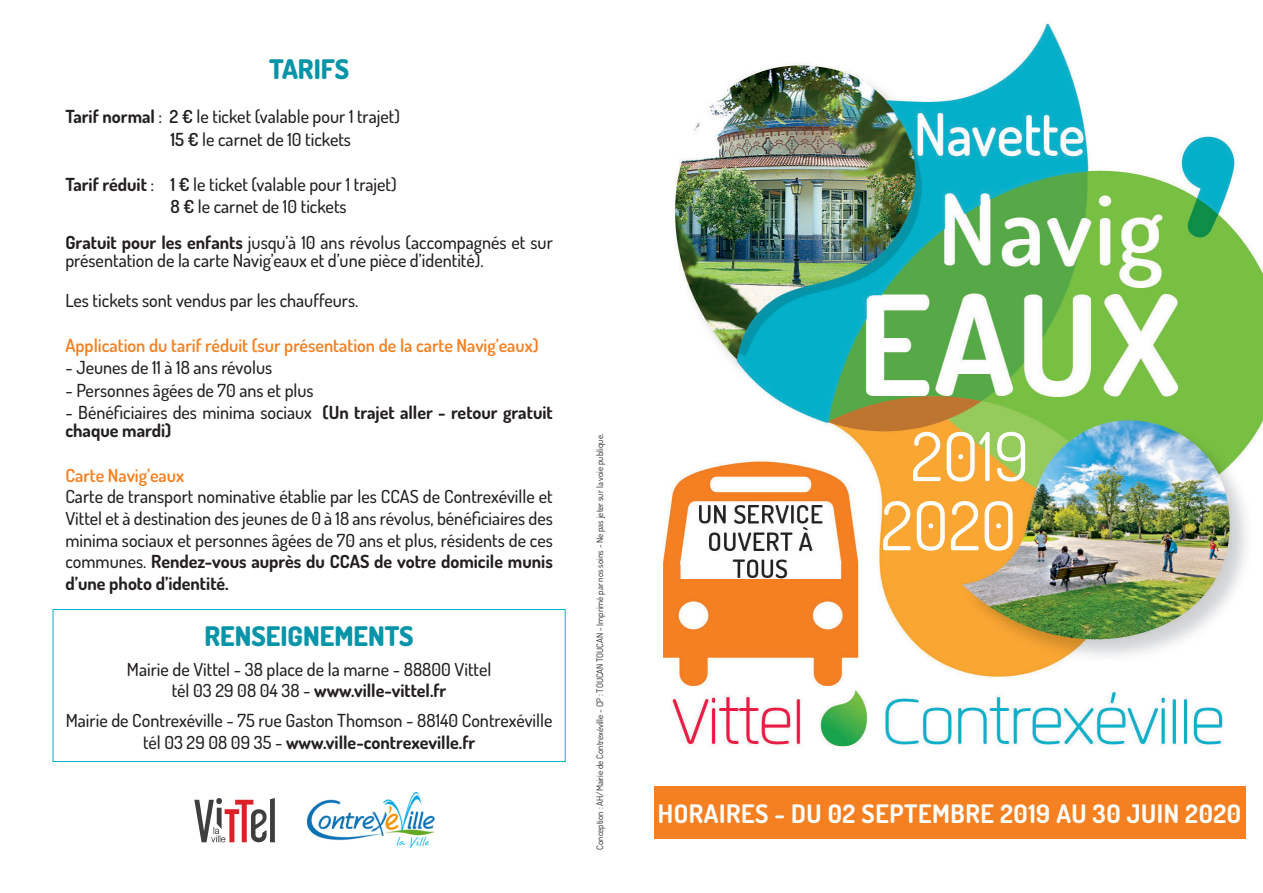
<style>
.page{position:relative;width:1263px;height:893px;background:#fff}
.page>*{position:absolute;margin:0;border:0;box-sizing:border-box;transform-origin:0 0}
.t1{font:67.35px "Dosis";color:#fff}
.t2{font:800 27px "Dosis";color:#0694a8}
.t3{font:700 25.5px "Dosis";letter-spacing:.02em;color:#fff}
.t4{font:500 18px/21.6px "Dosis";color:#231f20}
.t5{font:700 18px/18px "Dosis";color:#231f20}
.t6{font:600 18px "Dosis";color:#f58021}
.t7{font:9px "Dosis";color:#231f20}
.s1{font-weight:700}
.s2{font-weight:600}
.s3{font-weight:500}
</style>
<div class="page">
<div style="left:654px;top:786px;width:591px;height:53px;background:#f58021"></div>
<img style="left:307px;top:793px;width:127px;height:55px">
<div style="left:53px;top:609px;width:513px;height:153px;border:1px solid #04b0c9"></div>
<svg style="left:194px;top:798px;width:81px;height:44px"></svg>
<img style="left:663px;top:23px;width:600px;height:724px">
<p class="t2" style="left:269px;top:52px;width:82px">TARIFS</p>
<p class="t4" style="left:65px;top:106px;width:336px"><span class="s1">Tarif normal</span> : <span class="s2">2 €</span> le ticket (valable pour 1 trajet)</p>
<p class="t4" style="left:170px;top:128px;width:182px"><span class="s2">15 €</span> le carnet de 10 tickets</p>
<p class="t4" style="left:65px;top:173px;width:333px"><span class="s1">Tarif réduit</span> : <span class="s2">1 €</span> le ticket (valable pour 1 trajet)</p>
<p class="t4" style="left:170px;top:196px;width:178px"><span class="s2">8 €</span> le carnet de 10 tickets</p>
<p class="t4" style="left:65px;top:233px;width:489px;line-height:18px"><span class="s1">Gratuit pour les enfants</span> jusqu’à 10 ans révolus (accompagnés et sur présentation de la carte Navig’eaux et d’une pièce d’identité).</p>
<p class="t4" style="left:65px;top:289px;width:294px">Les tickets sont vendus par les chauffeurs.</p>
<p class="t6" style="left:65px;top:334px;width:475px">Application du tarif réduit (sur présentation de la carte Navig’eaux)</p>
<p class="t4" style="left:65px;top:356px;width:208px">- Jeunes de 11 à 18 ans révolus</p>
<p class="t4" style="left:65px;top:379px;width:250px">- Personnes âgées de 70 ans et plus</p>
<p class="t5" style="left:65px;top:403px;width:489px"><span class="s3">- Bénéficiaires des minima sociaux</span> (Un trajet aller - retour gratuit chaque mardi)</p>
<p class="t6" style="left:65px;top:463px;width:120px">Carte Navig’eaux</p>
<p class="t4" style="left:65px;top:485px;width:489px;text-align:justify">Carte de transport nominative établie par les CCAS de Contrexéville et Vittel et à destination des jeunes de 0 à 18 ans révolus, bénéficiaires des minima sociaux et personnes âgées de 70 ans et plus, résidents de ces communes. <span class="s1">Rendez-vous auprès du CCAS de votre domicile munis d’une photo d’identité.</span></p>
<p class="t2" style="left:204px;top:618px;width:211px">RENSEIGNEMENTS</p>
<p class="t4" style="left:127px;top:658px;width:366px">Mairie de Vittel - 38 place de la marne - 88800 Vittel</p>
<p class="t5" style="left:172px;top:681px;width:276px"><span class="s3">tél 03 29 08 04 38 -</span> www.ville-vittel.fr</p>
<p class="t4" style="left:66px;top:709px;width:488px">Mairie de Contrexéville - 75 rue Gaston Thomson - 88140 Contrexéville</p>
<p class="t5" style="left:143px;top:733px;width:334px"><span class="s3">tél 03 29 08 09 35 -</span> www.ville-contrexeville.fr</p>
<p class="t7" style="left:594px;top:850px;width:417px;rotate:-90deg">Conception : AH/Mairie de Contrexéville - CP : TOUCAN TOUCAN - Imprimé par nos soins - Ne pas jeter sur la voie publique.</p>
<p class="t1" style="left:911px;top:412px;width:120px">2019</p>
<p class="t1" style="left:881px;top:481px;width:137px">2020</p>
<p class="t3" style="left:658px;top:797px;width:585px">HORAIRES - DU 02 SEPTEMBRE 2019 AU 30 JUIN 2020</p>
</div>
